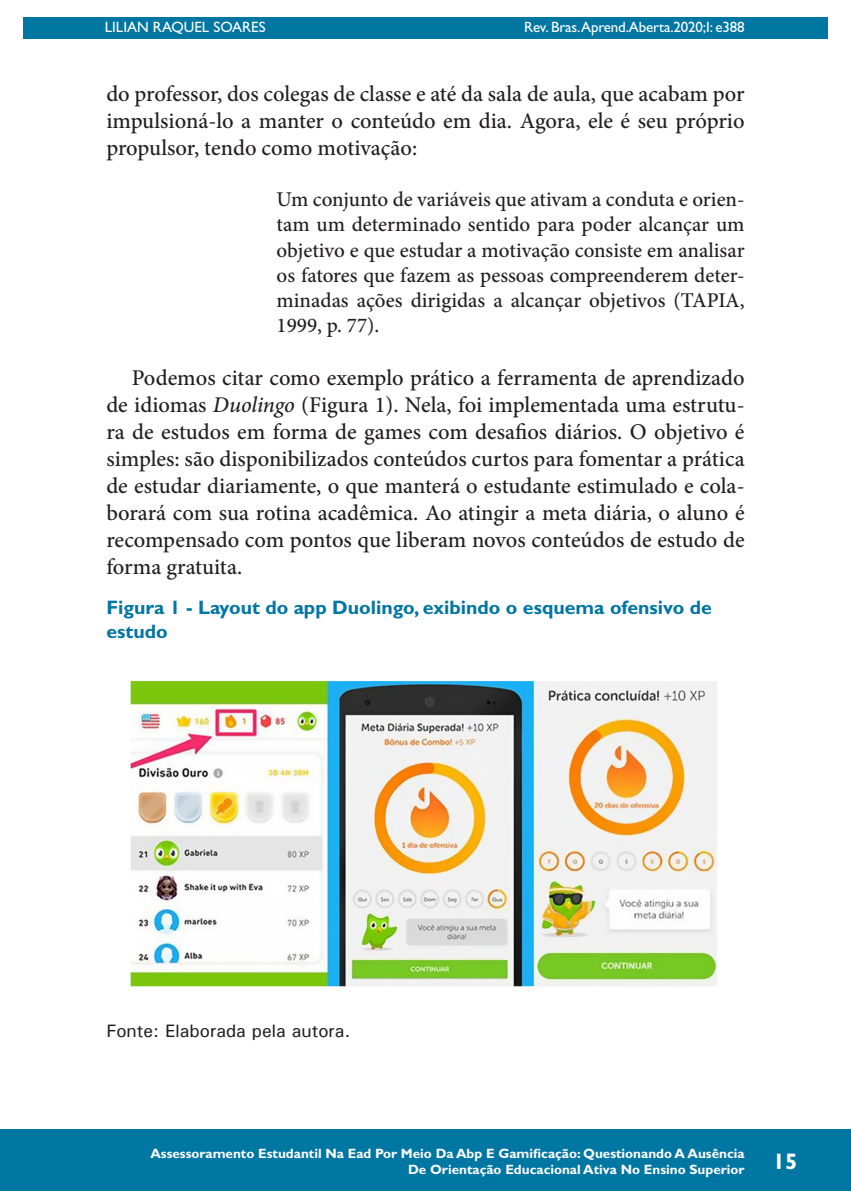
<style>
.page{position:relative;width:851px;height:1191px;background:#fff}
.page>*{position:absolute;margin:0;border:0;box-sizing:border-box;transform-origin:0 0}
.Texto_corrido{font:500 22.5px/27px "Minion Pro";color:#231f20;text-align:justify}
.t1{font:700 22.5px "Gill Sans Std";color:#fff}
.Citação{font:500 21px/25.2px "Minion Pro";color:#231f20;text-align:justify}
.Legenda_Figura{font:700 19.5px/23.4px "Gill Sans Std";color:#0076a3}
.Fonte_Figura{font:500 18px "Univers";color:#231f20}
.t2{font:15px "Gill Sans Std";letter-spacing:-.01em;color:#fff}
.t3{font:700 13.5px/16.2px "Gill Sans Std";color:#fff;text-align:right}
.s1{font-style:italic}
</style>
<div class="page">
<hr style="left:104px;top:0;width:1px;height:467px;background:#0076a3">
<div style="left:23px;top:17px;width:804px;height:21px;background:#0076a3"></div>
<div style="left:0;top:1129px;width:850px;height:62px;background:#0076a3"></div>
<img style="left:130px;top:681px;width:587px;height:306px">
<p class="t2" style="left:105px;top:18px;width:162px">LILIAN RAQUEL SOARES</p>
<p class="t2" style="left:524px;top:18px;width:222px">Rev. Bras.Aprend.Aberta.2020;I: e388</p>
<p class="Texto_corrido" style="left:106px;top:81px;width:639px">do professor, dos colegas de classe e até da sala de aula, que acabam por impulsioná-lo a manter o conteúdo em dia. Agora, ele é seu próprio propulsor, tendo como motivação:</p>
<p class="Citação" style="left:276px;top:187px;width:469px">Um conjunto de variáveis que ativam a conduta e orien&shy;tam um determinado sentido para poder alcançar um objetivo e que estudar a motivação consiste em analisar os fatores que fazem as pessoas compreenderem deter&shy;minadas ações dirigidas a alcançar objetivos (TAPIA, 1999, p. 77).</p>
<p class="Texto_corrido" style="left:106px;top:364px;width:639px;text-indent:26px">Podemos citar como exemplo prático a ferramenta de aprendizado de idiomas <span class="s1">Duolingo</span> (Figura 1). Nela, foi implementada uma estrutu&shy;ra de estudos em forma de games com desafios diários. O objetivo é simples: são disponibilizados conteúdos curtos para fomentar a prática de estudar diariamente, o que manterá o estudante estimulado e cola&shy;borará com sua rotina acadêmica. Ao atingir a meta diária, o aluno é recompensado com pontos que liberam novos conteúdos de estudo de forma gratuita.</p>
<p class="Legenda_Figura" style="left:106px;top:596px;width:607px">Figura 1 - Layout do app Duolingo, exibindo o esquema ofensivo de estudo</p>
<p class="Fonte_Figura" style="left:106px;top:1019px;width:246px">Fonte: Elaborada pela autora.</p>
<p class="t3" style="left:150px;top:1145px;width:595px">Assessoramento Estudantil Na Ead Por Meio Da Abp E Gamificação: Questionando A Ausência<br>De Orientação Educacional Ativa No Ensino Superior</p>
<p class="t1" style="left:772px;top:1148px;width:26px">15</p>
</div>
